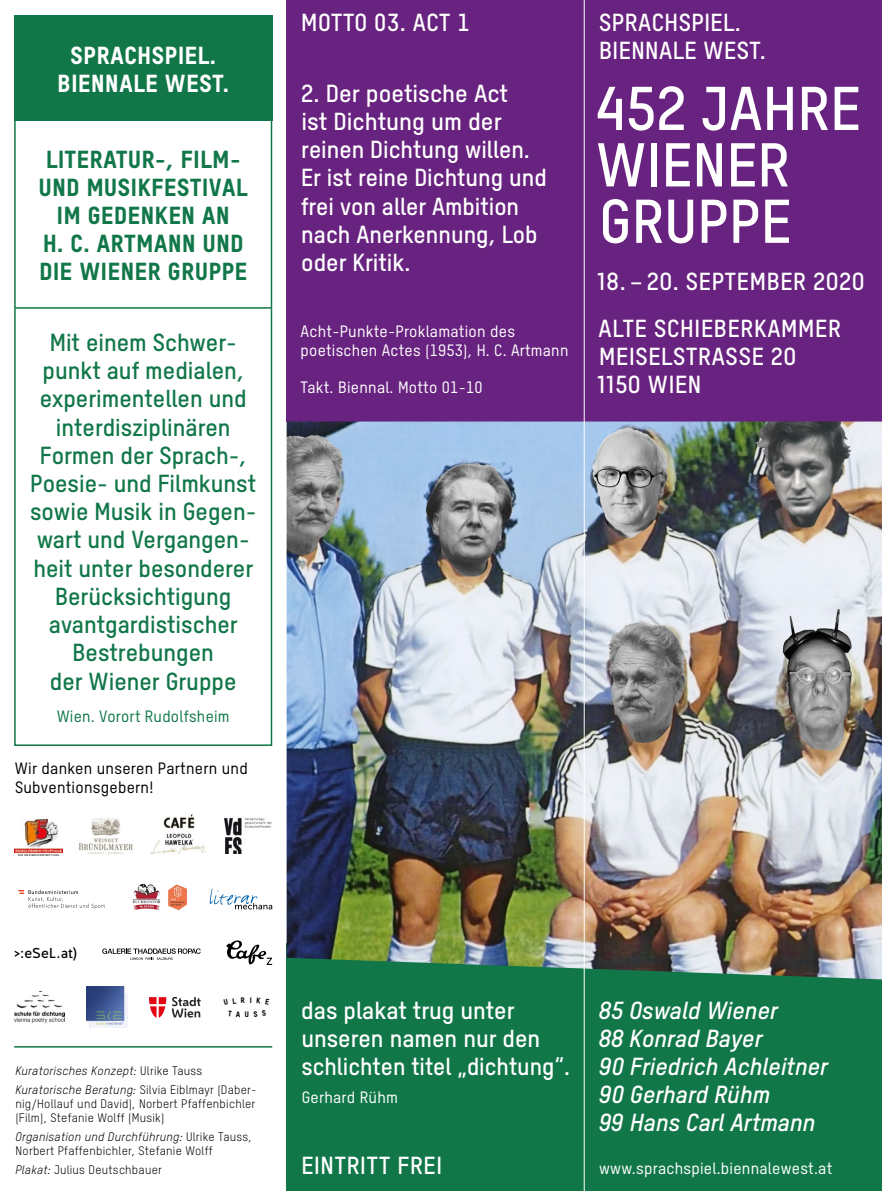
<style>
.page{position:relative;width:882px;height:1191px;background:#fff}
.page>*{position:absolute;margin:0;border:0;box-sizing:border-box;transform-origin:0 0}
.t1{font:60px/56.4px "T Star Pro Bold";letter-spacing:.01em;color:#fff}
.t2{font:24px/28.2px "T Star Pro Bold";color:#117749;text-align:center}
.t3{font:24px/28.2px "T Star Pro Bold";color:#fff}
.t4{font:italic 24px/28.2px "T Star Pro Bold";color:#fff}
.t5{font:24px/47px "T Star Pro Bold";letter-spacing:.03em;color:#fff}
.t6{font:24px/28.2px "T Star Pro Heavy";letter-spacing:.03em;color:#117749;text-align:center}
.t7{font:24px/28.2px "T Star Pro Bold";letter-spacing:.02em;color:#fff}
.t8{font:24px/28.2px "T Star Pro Heavy";letter-spacing:.03em;color:#fff;text-align:center}
.t9{font:16px/18.8px "T Star Pro Medium";letter-spacing:.015em;color:#fff}
.t10{font:16px/18.8px "T Star Pro Medium";letter-spacing:.015em;color:#000}
.t11{font:16px "T Star Pro Medium";letter-spacing:.015em;color:#117749}
.t12{font:14.4px "Halis GR";color:#010202}
.t13{font:12px/14px "T Star Pro Regular";letter-spacing:.02em;color:#000}
.t14{font:italic 12px/18.8px "T Star Pro Regular";letter-spacing:.02em;color:#000}
.t15{font:7.8px "T Star Heavy";color:#000}
.s1{font-style:normal}
.s2{font-style:italic}
</style>
<div class="page">
<div style="left:14px;top:308px;width:258px;height:438px;border:2px solid #117749"></div>
<div style="left:286px;top:943px;width:596px;height:248px;background:#117749"></div>
<div style="left:286px;top:0;width:596px;height:421px;background:#68227f"></div>
<img style="left:286px;top:421px;width:596px;height:558px">
<div style="left:14px;top:120px;width:258px;height:189px;border:2px solid #117749"></div>
<div style="left:14px;top:15px;width:258px;height:106px;background:#117749"></div>
<img style="left:14px;top:818px;width:48px;height:37px">
<img style="left:150px;top:814px;width:57px;height:41px">
<img style="left:79px;top:818px;width:54px;height:36px">
<img style="left:224px;top:817px;width:48px;height:37px">
<svg style="left:210px;top:888px;width:62px;height:21px"></svg>
<img style="left:132px;top:883px;width:55px;height:27px">
<svg style="left:18px;top:889px;width:87px;height:20px"></svg>
<svg style="left:226px;top:940px;width:46px;height:25px"></svg>
<svg style="left:102px;top:948px;width:99px;height:11px"></svg>
<img style="left:14px;top:991px;width:51px;height:31px">
<img style="left:86px;top:986px;width:42px;height:42px">
<svg style="left:149px;top:997px;width:17px;height:20px"></svg>
<svg style="left:172px;top:997px;width:29px;height:20px"></svg>
<hr style="left:14px;top:1046px;width:258px;height:1px;background:#117749">
<hr style="left:584px;top:0;width:1px;height:1191px;background:#fff">
<p class="t8" style="left:58px;top:39px;width:173px">SPRACHSPIEL.<br>BIENNALE WEST.</p>
<p class="t6" style="left:39px;top:143px;width:210px">LITERATUR-, FILM-<br>UND MUSIKFESTIVAL<br>IM GEDENKEN AN<br>H. C. ARTMANN UND<br>DIE WIENER GRUPPE</p>
<p class="t2" style="left:30px;top:326px;width:228px">Mit einem Schwer&shy;punkt auf medialen, experimentellen und interdisziplinären<br>Formen der Sprach-,<br>Poesie- und Filmkunst sowie Musik in Gegen&shy;wart und Vergangen&shy;heit unter besonderer<br>Berücksichtigung avantgardistischer<br>Bestrebungen<br>der Wiener Gruppe</p>
<p class="t11" style="left:57px;top:705px;width:174px">Wien. Vorort Rudolfsheim</p>
<p class="t10" style="left:15px;top:758px;width:234px">Wir danken unseren Partnern und<br>Subventionsgebern!</p>
<p class="t7" style="left:301px;top:7px;width:170px">MOTTO 03. ACT 1</p>
<p class="t3" style="left:301px;top:77px;width:247px">2. Der poetische Act<br>ist Dichtung um der reinen Dichtung willen.<br>Er ist reine Dichtung und frei von aller Ambition nach Anerkennung, Lob oder Kritik.</p>
<p class="t9" style="left:300px;top:320px;width:269px">Acht-Punkte-Proklamation des poetischen Actes (1953), H. C. Artmann</p>
<p class="t9" style="left:300px;top:377px;width:183px">Takt. Biennal. Motto 01-10</p>
<p class="t7" style="left:599px;top:7px;width:168px">SPRACHSPIEL.<br>BIENNALE WEST.</p>
<h1 class="t1" style="left:595px;top:75px;width:266px">452 JAHRE<br>WIENER<br>GRUPPE</h1>
<p class="t5" style="left:597px;top:256px;width:269px">18. – 20. SEPTEMBER 2020<br>ALTE SCHIEBERKAMMER</p>
<p class="t5" style="left:597px;top:340px;width:201px;line-height:28.2px">MEISELSTRASSE 20<br>1150 WIEN</p>
<p class="t12" style="left:14px;top:943px;width:64px">&gt;:eSeL.at)</p>
<p class="t15" style="left:245px;top:1009px;width:6px">U</p>
<p class="t14" style="left:15px;top:1060px;width:243px">Kuratorisches Konzept: <span class="s1">Ulrike Tauss<br></span>Kuratorische Beratung: <span class="s1">Silvia Eiblmayr (Daber-</span></p>
<p class="t13" style="left:15px;top:1096px;width:241px">nig/Hollauf und David), Norbert Pfaffenbichler (Film), Stefanie Wolff (Musik)</p>
<p class="t13" style="left:15px;top:1128px;width:238px"><span class="s2">Organisation und Durchführung:</span> Ulrike Tauss,<br>Norbert Pfaffenbichler, Stefanie Wolff</p>
<p class="t13" style="left:15px;top:1161px;width:148px"><span class="s2">Plakat:</span> Julius Deutschbauer</p>
<p class="t3" style="left:301px;top:994px;width:270px">das plakat trug unter unseren namen nur den schlichten titel „dichtung“.</p>
<p class="t9" style="left:302px;top:1087px;width:98px">Gerhard Rühm</p>
<p class="t4" style="left:599px;top:994px;width:230px">85 Oswald Wiener<br>88 Konrad Bayer<br>90 Friedrich Achleitner<br>90 Gerhard Rühm<br>99 Hans Carl Artmann</p>
<p class="t5" style="left:301px;top:1139px;width:142px">EINTRITT FREI</p>
<p class="t9" style="left:599px;top:1157px;width:234px">www.sprachspiel.biennalewest.at</p>
</div>
